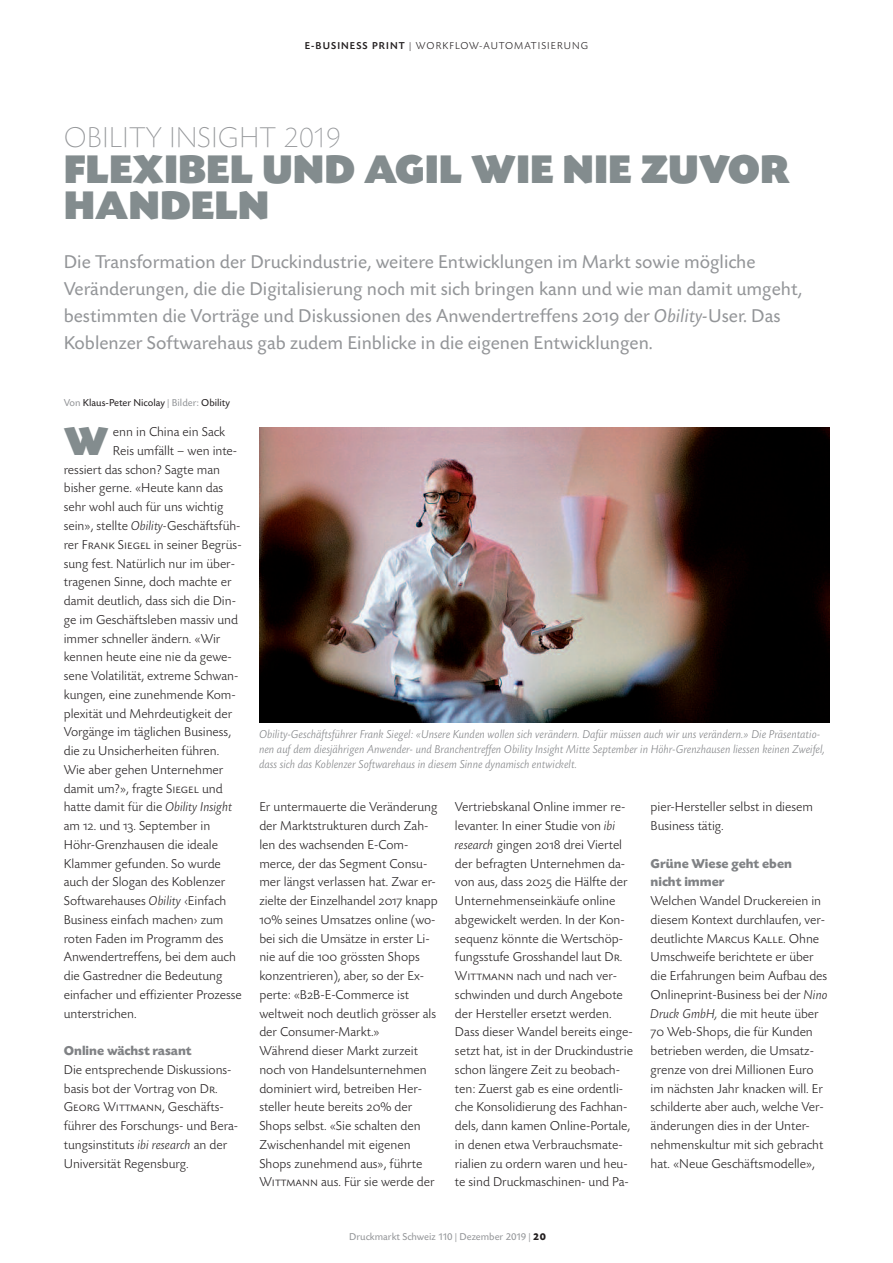
<style>
.page{position:relative;width:893px;height:1263px;background:#fff}
.page>*{position:absolute;margin:0;border:0;box-sizing:border-box;transform-origin:0 0}
.t1{font:42px/36px "Today SB Ultra";color:#838c8e}
.t2{font:300 expanded 30px "Today SB";color:#939598}
.t3{font:19.5px/27px "Today SB";color:#939598}
.t4{font:300 13.5px/18.8px "Today SB";color:#231f20}
.t5{font:700 13.5px/18.8px "Today SB";color:#808285}
.t6{font:13.5px "Today SB Caps Lig";color:#231f20}
.t7{font:italic 300 12px/15px "Today SB";color:#808285}
.t8{font:300 10.5px "Today SB";letter-spacing:.1em;color:#231f20}
.t9{font:10.5px "Today SB";color:#939598}
.t10{font:10.5px "Today SB";color:#231f20}
.s1{font-weight:500}
.s2{font-family:"Today SB Caps"}
.s3{font-style:italic}
.s4{color:#939598}
.s5{font-family:"Today SB Caps Lig";font-weight:400}
.s6{font-family:"Today SB";font-weight:300}
.s7{font-weight:700;color:#231f20}
</style>
<div class="page">
<img style="left:259px;top:427px;width:570px;height:296px">
<p class="t8" style="left:305px;top:40px;width:285px"><span class="s1">E-BUSINESS PRINT</span> | WORKFLOW-AUTOMATISIERUNG</p>
<h2 class="t2" style="left:64px;top:119px;width:279px">OBILITY INSIGHT 2019</h2>
<h1 class="t1" style="left:64px;top:151px;width:728px">FLEXIBEL UND AGIL WIE NIE ZUVOR<br>HANDELN</h1>
<p class="t3" style="left:64px;top:248px;width:740px">Die Transformation der Druckindustrie, weitere Entwicklungen im Markt sowie mögliche Veränderungen, die die Digitalisierung noch mit sich bringen kann und wie man damit umgeht, bestimmten die Vorträge und Diskussionen des Anwendertreffens <span class="s2">2019</span> der <span class="s3">Obility-</span>User. Das Koblenzer Softwarehaus gab zudem Einblicke in die eigenen Entwicklungen.</p>
<p class="t10" style="left:64px;top:396px;width:168px"><span class="s4">Von</span> Klaus-Peter Nicolay <span class="s4">| Bilder:</span> Obility</p>
<h1 class="t1" style="left:64px;top:422px;width:46px">W</h1>
<p class="t4" style="left:113px;top:422px;width:114px">enn in China ein Sack</p>
<p class="t4" style="left:113px;top:441px;width:126px">Reis umfällt – wen inte-</p>
<p class="t4" style="left:64px;top:460px;width:158px">ressiert das schon? Sagte man</p>
<p class="t4" style="left:64px;top:478px;width:161px">bisher gerne. «Heute kann das</p>
<p class="t4" style="left:64px;top:497px;width:161px">sehr wohl auch für uns wichtig</p>
<p class="t4" style="left:64px;top:516px;width:178px">sein», stellte <span class="s3">Obility-</span>Geschäftsfüh-</p>
<p class="t4" style="left:64px;top:535px;width:179px">rer <span class="s5">Frank Siegel</span> in seiner Begrüs-</p>
<p class="t4" style="left:64px;top:553px;width:173px">sung fest. Natürlich nur im über-</p>
<p class="t4" style="left:64px;top:572px;width:169px">tragenen Sinne, doch machte er</p>
<p class="t4" style="left:64px;top:591px;width:174px">damit deutlich, dass sich die Din-</p>
<p class="t4" style="left:64px;top:610px;width:176px">ge im Geschäftsleben massiv und</p>
<p class="t4" style="left:64px;top:628px;width:158px">immer schneller ändern. «Wir</p>
<p class="t4" style="left:64px;top:647px;width:170px">kennen heute eine nie da gewe-</p>
<p class="t4" style="left:64px;top:666px;width:176px">sene Volatilität, extreme Schwan-</p>
<p class="t4" style="left:64px;top:685px;width:174px">kungen, eine zunehmende Kom-</p>
<p class="t4" style="left:64px;top:703px;width:170px">plexität und Mehrdeutigkeit der</p>
<p class="t4" style="left:64px;top:722px;width:169px">Vorgänge im täglichen Business,</p>
<p class="t4" style="left:64px;top:741px;width:157px">die zu Unsicherheiten führen.</p>
<p class="t4" style="left:64px;top:760px;width:161px">Wie aber gehen Unternehmer</p>
<p class="t4" style="left:64px;top:778px;width:160px">damit um?», fragte <span class="s5">Siegel</span> und</p>
<p class="t4" style="left:64px;top:797px;width:170px">hatte damit für die <span class="s3">Obility Insight</span></p>
<p class="t4" style="left:64px;top:816px;width:148px">am <span class="s5">12</span>. und <span class="s5">13</span>. September in</p>
<p class="t4" style="left:64px;top:835px;width:156px">Höhr-Grenzhausen die ideale</p>
<p class="t4" style="left:64px;top:853px;width:159px">Klammer gefunden. So wurde</p>
<p class="t4" style="left:64px;top:872px;width:163px">auch der Slogan des Koblenzer</p>
<p class="t4" style="left:64px;top:891px;width:164px">Softwarehauses <span class="s3">Obility</span> ‹Einfach</p>
<p class="t4" style="left:64px;top:910px;width:161px">Business einfach machen› zum</p>
<p class="t4" style="left:64px;top:928px;width:161px">roten Faden im Programm des</p>
<p class="t4" style="left:64px;top:947px;width:174px">Anwendertreffens, bei dem auch</p>
<p class="t4" style="left:64px;top:966px;width:160px">die Gastredner die Bedeutung</p>
<p class="t4" style="left:64px;top:985px;width:180px">einfacher und effizienter Prozesse</p>
<p class="t4" style="left:64px;top:1003px;width:74px">unterstrichen.</p>
<p class="t5" style="left:64px;top:1041px;width:130px">Online wächst rasant</p>
<p class="t4" style="left:64px;top:1060px;width:169px">Die entsprechende Diskussions&shy;basis bot der Vortrag von <span class="s5">Dr.</span></p>
<p class="t6" style="left:64px;top:1099px;width:162px">Georg Wittmann<span class="s6">, Geschäfts-</span></p>
<p class="t4" style="left:64px;top:1116px;width:176px">führer des Forschungs- und Bera&shy;tungsinstituts <span class="s3">ibi research</span> an der<br>Universität Regensburg.</p>
<p class="t7" style="left:259px;top:727px;width:567px">Obility-Geschäftsführer Frank Siegel: «Unsere Kunden wollen sich verändern. Dafür müssen auch wir uns verändern.» Die Präsentatio&shy;nen auf dem diesjährigen Anwender- und Branchentreffen Obility Insight Mitte September in Höhr-Grenzhausen liessen keinen Zweifel, dass sich das Koblenzer Softwarehaus in diesem Sinne dynamisch entwickelt.</p>
<p class="t4" style="left:259px;top:797px;width:180px">Er untermauerte die Veränderung der Marktstrukturen durch Zah&shy;len des wachsenden E-Com&shy;merce, der das Segment Consu&shy;mer längst verlassen hat. Zwar er&shy;zielte der Einzelhandel <span class="s5">2017</span> knapp<br><span class="s5">10</span>% seines Umsatzes online (wo&shy;bei sich die Umsätze in erster Li&shy;nie auf die <span class="s5">100</span> grössten Shops konzentrieren), aber, so der Ex&shy;perte: «B<span class="s5">2</span>B-E-Commerce ist weltweit noch deutlich grösser als der Consumer-Markt.»<br>Während dieser Markt zurzeit noch von Handelsunternehmen dominiert wird, betreiben Her&shy;steller heute bereits <span class="s5">20%</span> der<br>Shops selbst. «Sie schalten den<br>Zwischenhandel mit eigenen<br>Shops zunehmend aus», führte<br><span class="s5">Wittmann</span> aus. Für sie werde der</p>
<p class="t4" style="left:455px;top:797px;width:179px">Vertriebskanal Online immer re&shy;levanter. In einer Studie von <span class="s3">ibi research</span> gingen <span class="s5">2018</span> drei Viertel der befragten Unternehmen da&shy;von aus, dass <span class="s5">2025</span> die Hälfte der<br>Unternehmenseinkäufe online abgewickelt werden. In der Kon&shy;sequenz könnte die Wertschöp&shy;fungsstufe Grosshandel laut <span class="s5">Dr.<br>Wittmann</span> nach und nach ver&shy;schwinden und durch Angebote der Hersteller ersetzt werden.<br>Dass dieser Wandel bereits einge&shy;setzt hat, ist in der Druckindustrie schon längere Zeit zu beobach&shy;ten: Zuerst gab es eine ordentli&shy;che Konsolidierung des Fachhan&shy;dels, dann kamen Online-Portale, in denen etwa Verbrauchsmate&shy;rialien zu ordern waren und heu&shy;te sind Druckmaschinen- und Pa-</p>
<p class="t4" style="left:651px;top:797px;width:164px">pier-Hersteller selbst in diesem<br>Business tätig.</p>
<p class="t5" style="left:651px;top:853px;width:143px">Grüne Wiese geht eben nicht immer</p>
<p class="t4" style="left:651px;top:891px;width:179px">Welchen Wandel Druckereien in diesem Kontext durchlaufen, ver&shy;deutlichte <span class="s5">Marcus Kalle.</span> Ohne<br>Umschweife berichtete er über die Erfahrungen beim Aufbau des<br>Onlineprint-Business bei der <span class="s3">Nino<br>Druck GmbH,</span> die mit heute über<br><span class="s5">70</span> Web-Shops, die für Kunden betrieben werden, die Umsatz&shy;grenze von drei Millionen Euro im nächsten Jahr knacken will. Er schilderte aber auch, welche Ver&shy;änderungen dies in der Unter&shy;nehmenskultur mit sich gebracht hat. «Neue Geschäftsmodelle»,</p>
<p class="t9" style="left:349px;top:1230px;width:198px">Druckmarkt Schweiz 110 | Dezember 2019 | <span class="s7">20</span></p>
</div>
